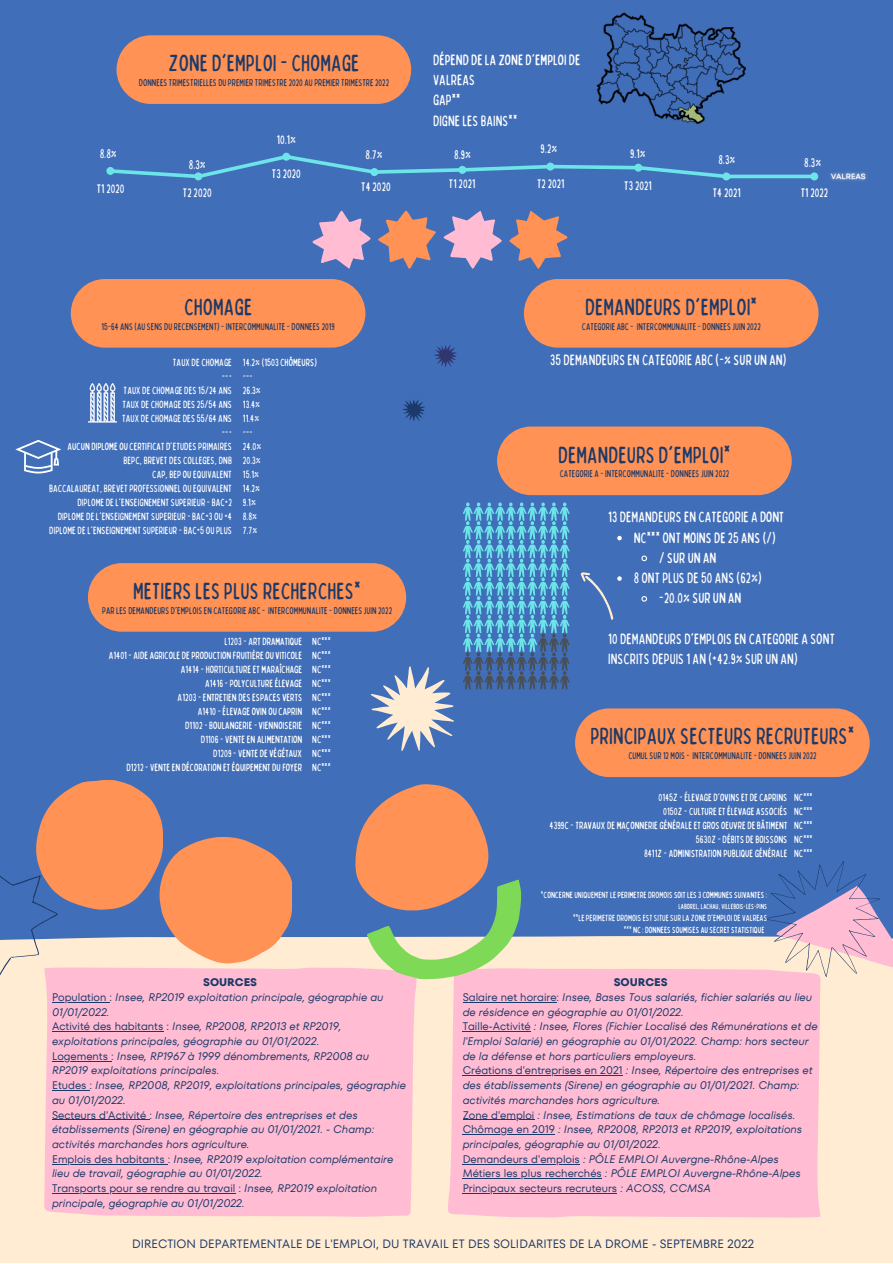
<style>
.page{position:relative;width:893px;height:1264px;background:#fff}
.page>*{position:absolute;margin:0;border:0;box-sizing:border-box;transform-origin:0 0}
.t1{font:condensed 23.4px "Bobby Jones Soft";color:#1b3969}
.t2{font:condensed 15px/20.2px "Bobby Jones Soft";color:#fff}
.t3{font:condensed 12.6px "Bobby Jones Soft";color:#fff}
.t4{font:12px "TT Fors";color:#1b3969}
.t5{font:italic 10.95px/14.7px "TT Fors";color:#1b3969}
.t6{font:condensed 10.5px/14px "Bobby Jones Soft";color:#fff;text-align:right}
.t7{font:condensed 9.9px "Bobby Jones Soft";color:#1b3969}
.t8{font:condensed 9px/12.5px "Bobby Jones Soft";color:#fff;text-align:right}
.t9{font:condensed 7.5px "Bobby Jones Soft";color:#fff}
.s1{font-weight:700;font-style:normal}
.s2{font-style:normal}
</style>
<div class="page">
<div style="left:0;top:0;width:892px;height:1262px;background:#416eb8"></div>
<div style="left:0;top:936px;width:892px;height:326px;background:#ffecd3"></div>
<div style="left:44px;top:967px;width:372px;height:249px;background:#ffbcd3"></div>
<div style="left:448px;top:968px;width:372px;height:249px;background:#ffbcd3"></div>
<svg style="left:355px;top:784px;width:186px;height:214px"></svg>
<svg style="left:765px;top:861px;width:127px;height:116px"></svg>
<svg style="left:0;top:780px;width:292px;height:198px"></svg>
<svg style="left:509px;top:211px;width:58px;height:58px"></svg>
<svg style="left:378px;top:210px;width:58px;height:59px"></svg>
<svg style="left:312px;top:211px;width:58px;height:57px"></svg>
<svg style="left:443px;top:211px;width:58px;height:58px"></svg>
<div style="left:116px;top:35px;width:295px;height:69px;background:#ff9254;border-radius:34px"></div>
<div style="left:71px;top:279px;width:294px;height:68px;background:#ff9254;border-radius:34px"></div>
<svg style="left:15px;top:440px;width:46px;height:33px"></svg>
<svg style="left:88px;top:383px;width:29px;height:39px"></svg>
<div style="left:497px;top:426px;width:294px;height:69px;background:#ff9254;border-radius:34px"></div>
<svg style="left:617px;top:536px;width:4px;height:4px"></svg>
<svg style="left:641px;top:555px;width:7px;height:7px"></svg>
<svg style="left:641px;top:596px;width:7px;height:6px"></svg>
<svg style="left:580px;top:572px;width:41px;height:48px"></svg>
<div style="left:524px;top:279px;width:294px;height:68px;background:#ff9254;border-radius:34px"></div>
<div style="left:575px;top:708px;width:294px;height:69px;background:#ff9254;border-radius:34px"></div>
<div style="left:88px;top:563px;width:318px;height:68px;background:#ff9254;border-radius:34px"></div>
<svg style="left:358px;top:502px;width:211px;height:249px"></svg>
<img style="left:596px;top:12px;width:149px;height:112px">
<hr style="left:52px;top:1001px;width:58px;height:1px;background:#1b3969">
<hr style="left:52px;top:1031px;width:111px;height:1px;background:#1b3969">
<hr style="left:52px;top:1060px;width:59px;height:1px;background:#1b3969">
<hr style="left:52px;top:1090px;width:38px;height:1px;background:#1b3969">
<hr style="left:52px;top:1119px;width:97px;height:1px;background:#1b3969">
<hr style="left:52px;top:1163px;width:116px;height:1px;background:#1b3969">
<hr style="left:52px;top:1192px;width:183px;height:1px;background:#1b3969">
<hr style="left:462px;top:1001px;width:94px;height:1px;background:#1b3969">
<hr style="left:462px;top:1031px;width:68px;height:1px;background:#1b3969">
<hr style="left:462px;top:1075px;width:160px;height:1px;background:#1b3969">
<hr style="left:462px;top:1119px;width:72px;height:1px;background:#1b3969">
<hr style="left:462px;top:1134px;width:93px;height:1px;background:#1b3969">
<hr style="left:462px;top:1163px;width:118px;height:1px;background:#1b3969">
<hr style="left:462px;top:1178px;width:139px;height:1px;background:#1b3969">
<hr style="left:462px;top:1192px;width:155px;height:1px;background:#1b3969">
<svg style="left:434px;top:345px;width:23px;height:22px"></svg>
<svg style="left:403px;top:399px;width:22px;height:22px"></svg>
<svg style="left:106px;top:153px;width:712px;height:27px"></svg>
<img style="left:830px;top:172px;width:37px;height:9px">
<p class="t3" style="left:100px;top:145px;width:19px;rotate:1deg">8.8%</p>
<p class="t3" style="left:97px;top:180px;width:29px">T12020</p>
<h1 class="t1" style="left:168px;top:48px;width:192px">ZONE D'EMPLOI- CHOMAGE</h1>
<p class="t7" style="left:139px;top:76px;width:252px">DONNEESTRIMESTRIELLES DUPREMIER TRIMESTRE2020 AUPREMIER TRIMESTRE2022</p>
<h2 class="t2" style="left:433px;top:49px;width:149px">DÉPEND DELA ZONE D'EMPLOI DE<br>VALREAS<br>GAP**<br>DIGNELESBAINS**</h2>
<p class="t3" style="left:277px;top:132px;width:21px">10.1%</p>
<p class="t3" style="left:540px;top:141px;width:18px">9.2%</p>
<p class="t3" style="left:630px;top:145px;width:17px">9.1%</p>
<p class="t3" style="left:365px;top:147px;width:19px">8.7%</p>
<p class="t3" style="left:454px;top:146px;width:18px">8.9%</p>
<p class="t3" style="left:718px;top:152px;width:19px">8.3%</p>
<p class="t3" style="left:189px;top:156px;width:19px">8.3%</p>
<p class="t3" style="left:804px;top:155px;width:19px">8.3%</p>
<p class="t3" style="left:272px;top:165px;width:31px">T32020</p>
<p class="t3" style="left:361px;top:179px;width:31px">T42020</p>
<p class="t3" style="left:449px;top:175px;width:28px">T12021</p>
<p class="t3" style="left:537px;top:175px;width:29px">T22021</p>
<p class="t3" style="left:624px;top:178px;width:29px">T32021</p>
<p class="t3" style="left:183px;top:185px;width:30px">T22020</p>
<p class="t3" style="left:800px;top:185px;width:29px">T12022</p>
<p class="t3" style="left:712px;top:185px;width:30px">T42021</p>
<h1 class="t1" style="left:184px;top:292px;width:70px">CHOMAGE</h1>
<p class="t7" style="left:102px;top:320px;width:235px">15-64 ANS(AUSENS DU RECENSEMENT)-INTERCOMMUNALITE- DONNEES2019</p>
<h1 class="t1" style="left:585px;top:292px;width:174px">DEMANDEURS D'EMPLOI*</h1>
<p class="t7" style="left:582px;top:320px;width:180px">CATEGORIE ABC - INTERCOMMUNALITE- DONNEESJUIN 2022</p>
<p class="t6" style="left:49px;top:354px;width:184px">TAUX DE CHOMAGE<br>---<br>TAUX DE CHOMAGE DES15/24 ANS<br>TAUX DE CHOMAGE DES25/54 ANS<br>TAUX DE CHOMAGE DES55/64 ANS<br>---<br>AUCUN DIPLOME OU CERTIFICAT D'ETUDESPRIMAIRES<br>BEPC,BREVET DES COLLEGES, DNB<br>CAP,BEP OU EQUIVALENT<br>BACCALAUREAT,BREVETPROFESSIONNEL OUEQUIVALENT<br>DIPLOME DEL'ENSEIGNEMENTSUPERIEUR -BAC+2<br>DIPLOME DEL'ENSEIGNEMENTSUPERIEUR -BAC+3 OU+4<br>DIPLOME DEL'ENSEIGNEMENTSUPERIEUR -BAC+5 OUPLUS</p>
<p class="t6" style="left:243px;top:354px;width:76px;text-align:left">14.2% (1503 CHÔMEURS) ---<br>26.3%<br>13.4%<br>11.4%<br>---<br>24.0%<br>20.3%<br>15.1%<br>14.2%<br>9.1%<br>8.8%<br>7.7%</p>
<h2 class="t2" style="left:550px;top:349px;width:238px">35 DEMANDEURSEN CATEGORIE ABC (-% SUR UN AN)</h2>
<h1 class="t1" style="left:558px;top:439px;width:174px">DEMANDEURS D'EMPLOI*</h1>
<p class="t7" style="left:559px;top:467px;width:171px">CATEGORIE A -INTERCOMMUNALITE- DONNEESJUIN 2022</p>
<h2 class="t2" style="left:608px;top:506px;width:177px">13 DEMANDEURSEN CATEGORIE A DONT</h2>
<h2 class="t2" style="left:633px;top:527px;width:144px">NC*** ONT MOINS DE25 ANS (/)</h2>
<h2 class="t2" style="left:659px;top:547px;width:59px">/ SUR UN AN</h2>
<h2 class="t2" style="left:633px;top:567px;width:130px">8 ONTPLUS DE50 ANS(62%)</h2>
<h2 class="t2" style="left:659px;top:587px;width:84px">-20.0% SUR UN AN</h2>
<h1 class="t1" style="left:133px;top:576px;width:229px">METIERSLESPLUS RECHERCHES*</h1>
<p class="t7" style="left:102px;top:604px;width:291px">PAR LES DEMANDEURS D'EMPLOISEN CATEGORIE ABC - INTERCOMMUNALITE- DONNEESJUIN 2022</p>
<p class="t6" style="left:109px;top:633px;width:195px">L1203- ART DRAMATIQUE<br>A1401- AIDE AGRICOLE DEPRODUCTION FRUITIÈRE OU VITICOLE A1414-HORTICULTUREET MARAÎCHAGE A1416-POLYCULTUREÉLEVAGE<br>A1203-ENTRETIEN DES ESPACES VERTS<br>A1410-ÉLEVAGE OVIN OU CAPRIN D1102-BOULANGERIE-VIENNOISERIE<br>D1106- VENTEEN ALIMENTATION<br>D1209- VENTE DEVÉGÉTAUX<br>D1212- VENTEEN DÉCORATION ETÉQUIPEMENT DU FOYER</p>
<h2 class="t2" style="left:608px;top:628px;width:228px">10 DEMANDEURS D'EMPLOISEN CATEGORIE A SONT<br>INSCRITS DEPUIS1 AN (+42.9% SUR UN AN)</h2>
<p class="t6" style="left:312px;top:633px;width:20px;text-align:justify">NC*** NC*** NC*** NC*** NC*** NC*** NC*** NC*** NC*** NC***</p>
<h1 class="t1" style="left:590px;top:721px;width:266px">PRINCIPAUX SECTEURS RECRUTEURS*</h1>
<p class="t7" style="left:628px;top:749px;width:190px">CUMULSUR 12 MOIS- INTERCOMMUNALITE- DONNEESJUIN 2022</p>
<p class="t6" style="left:549px;top:790px;width:239px">0145Z -ÉLEVAGE D'OVINS ET DE CAPRINS<br>0150Z - CULTUREETÉLEVAGE ASSOCIÉS<br>4399C -TRAVAUX DE MAÇONNERIE GÉNÉRALEET GROS OEUVRE DEBÂTIMENT 5630Z - DÉBITS DEBOISSONS<br>8411Z - ADMINISTRATION PUBLIQUE GÉNÉRALE</p>
<p class="t6" style="left:794px;top:790px;width:20px;text-align:justify">NC*** NC*** NC*** NC*** NC***</p>
<p class="t8" style="left:541px;top:888px;width:228px">*CONCERNEUNIQUEMENTLEPERIMETRE DROMOIS SOITLES 3 COMMUNES SUIVANTES :</p>
<p class="t9" style="left:678px;top:901px;width:90px">LABOREL,LACHAU, VILLEBOIS-LES-PINS</p>
<p class="t8" style="left:573px;top:911px;width:195px">**LEPERIMETRE DROMOISESTSITUESUR LA ZONE D'EMPLOI DE VALREAS *** NC : DONNEES SOUMISES AU SECRET STATISTIQUE</p>
<p class="t5" style="left:52px;top:975px;width:355px;text-indent:151px"><span class="s1">SOURCES<br></span><span class="s2">Population :</span> Insee, RP2019 exploitation principale, géographie au 01/01/2022.<br><span class="s2">Activité des habitants :</span> Insee, RP2008, RP2013 et RP2019, exploitations principales, géographie au 01/01/2022.<br><span class="s2">Logements :</span> Insee, RP1967 à 1999 dénombrements, RP2008 au RP2019 exploitations principales.<br><span class="s2">Etudes :</span> Insee, RP2008, RP2019, exploitations principales, géographie au 01/01/2022.<br><span class="s2">Secteurs d'Activité :</span> Insee, Répertoire des entreprises et des établissements (Sirene) en géographie au 01/01/2021. - Champ: activités marchandes hors agriculture.<br><span class="s2">Emplois des habitants :</span> Insee, RP2019 exploitation complémentaire lieu de travail, géographie au 01/01/2022.<br><span class="s2">Transports pour se rendre au travail :</span> Insee, RP2019 exploitation principale, géographie au 01/01/2022.</p>
<p class="t4" style="left:132px;top:1235px;width:623px">DIRECTION DEPARTEMENTALE DE L'EMPLOI, DU TRAVAIL ET DES SOLIDARITES DE LA DROME - SEPTEMBRE 2022</p>
<p class="t5" style="left:462px;top:975px;width:356px;text-indent:151px"><span class="s1">SOURCES<br></span><span class="s2">Salaire net horaire:</span> Insee, Bases Tous salariés, fichier salariés au lieu de résidence en géographie au 01/01/2022.<br><span class="s2">Taille-Activité</span> : Insee, Flores (Fichier Localisé des Rémunérations et de l'Emploi Salarié) en géographie au 01/01/2022. Champ: hors secteur de la défense et hors particuliers employeurs.<br><span class="s2">Créations d'entreprises en 2021</span> : Insee, Répertoire des entreprises et des établissements (Sirene) en géographie au 01/01/2021. Champ: activités marchandes hors agriculture.<br><span class="s2">Zone d'emploi</span> : Insee, Estimations de taux de chômage localisés.<br><span class="s2">Chômage en 2019</span> : Insee, RP2008, RP2013 et RP2019, exploitations principales, géographie au 01/01/2022.<br><span class="s2">Demandeurs d'emplois</span> : PÔLE EMPLOI Auvergne-Rhône-Alpes <span class="s2">Métiers les plus recherchés</span> : PÔLE EMPLOI Auvergne-Rhône-Alpes <span class="s2">Principaux secteurs recruteurs</span> : ACOSS, CCMSA</p>
</div>
